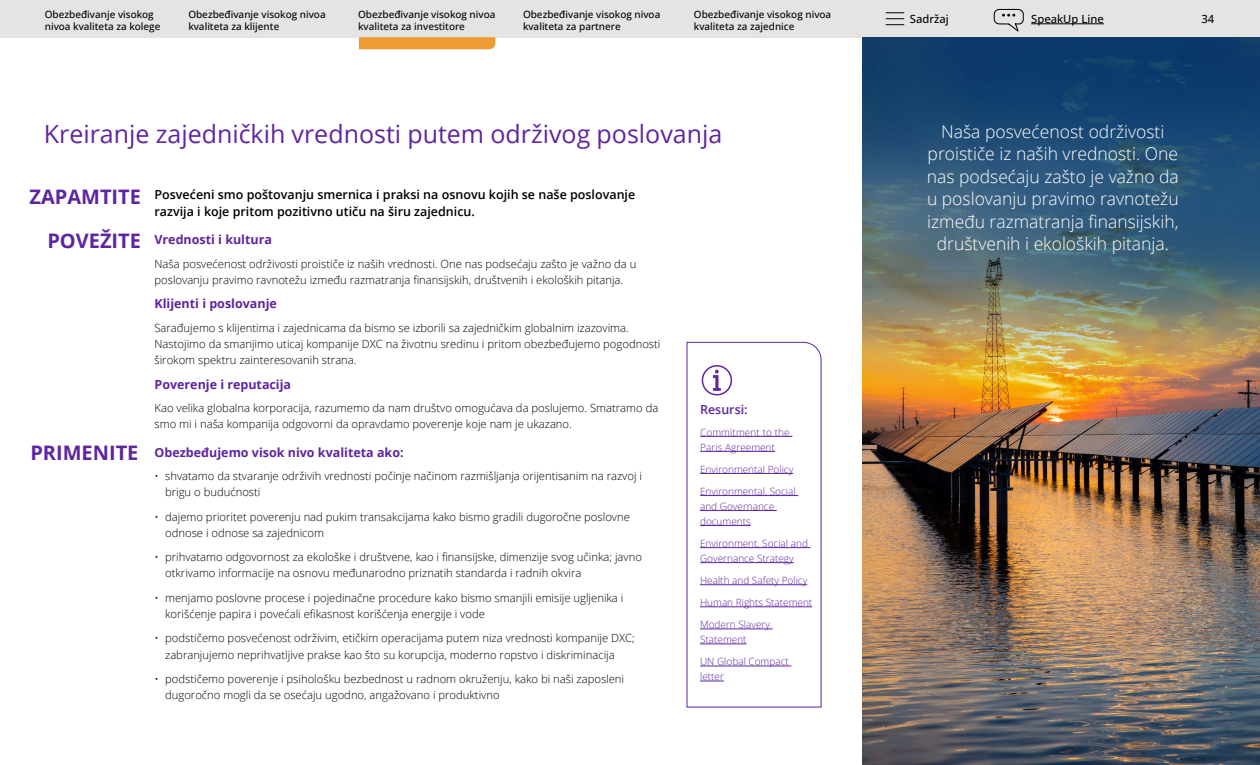
<style>
.page{position:relative;width:1260px;height:765px;background:#fff}
.page>*{position:absolute;margin:0;border:0;box-sizing:border-box;transform-origin:0 0}
.t1{font:25px "Open Sans";color:#5f249f}
.t2{font:700 20px/43.4px "Open Sans";color:#5f249f;text-align:right}
.t3{font:300 17.5px/22.5px "Open Sans";color:#fff;text-align:center}
.t4{font:600 12.5px/17.5px "Open Sans";color:#000}
.t5{font:700 12.5px "Open Sans";color:#5f249f}
.t6{font:600 12.5px "Open Sans";color:#5f249f}
.t7{font:300 11.25px/16.2px "Open Sans";color:#000}
.t8{font:500 11.25px "Open Sans";color:#000}
.t9{font:500 10px/12.5px "Open Sans";color:#000}
.t10{font:300 10px/15px "Open Sans";color:#5f249f}
</style>
<div class="page">
<div style="left:0;top:0;width:1260px;height:37px;background:#e4e4e2"></div>
<svg style="left:886px;top:12px;width:18px;height:13px"></svg>
<hr style="left:1031px;top:24px;width:73px;height:1px;background:#000">
<svg style="left:993px;top:8px;width:31px;height:24px"></svg>
<img style="left:863px;top:38px;width:397px;height:727px">
<svg style="left:686px;top:342px;width:136px;height:366px"></svg>
<hr style="left:700px;top:436px;width:93px;height:1px;background:#5f249f">
<hr style="left:700px;top:451px;width:75px;height:1px;background:#5f249f">
<hr style="left:700px;top:473px;width:93px;height:1px;background:#5f249f">
<hr style="left:700px;top:495px;width:98px;height:1px;background:#5f249f">
<hr style="left:700px;top:510px;width:77px;height:1px;background:#5f249f">
<hr style="left:700px;top:525px;width:51px;height:1px;background:#5f249f">
<hr style="left:700px;top:547px;width:111px;height:1px;background:#5f249f">
<hr style="left:700px;top:562px;width:94px;height:1px;background:#5f249f">
<hr style="left:700px;top:584px;width:107px;height:1px;background:#5f249f">
<hr style="left:700px;top:607px;width:112px;height:1px;background:#5f249f">
<hr style="left:700px;top:629px;width:73px;height:1px;background:#5f249f">
<hr style="left:700px;top:644px;width:47px;height:1px;background:#5f249f">
<hr style="left:700px;top:666px;width:91px;height:1px;background:#5f249f">
<svg style="left:700px;top:681px;width:24px;height:1px"></svg>
<div style="left:702px;top:365px;width:30px;height:30px;border:2px solid #5f249f;border-radius:50%"></div>
<svg style="left:713px;top:370px;width:8px;height:21px"></svg>
<svg style="left:359px;top:37px;width:136px;height:12px;background:#ec9c36"></svg>
<p class="t9" style="left:45px;top:7px;width:117px">Obezbeđivanje visokog nivoa kvaliteta za kolege</p>
<p class="t9" style="left:188px;top:7px;width:139px">Obezbeđivanje visokog nivoa kvaliteta za klijente</p>
<p class="t9" style="left:358px;top:7px;width:139px">Obezbeđivanje visokog nivoa kvaliteta za investitore</p>
<p class="t9" style="left:523px;top:7px;width:139px">Obezbeđivanje visokog nivoa kvaliteta za partnere</p>
<p class="t9" style="left:694px;top:7px;width:139px">Obezbeđivanje visokog nivoa kvaliteta za zajednice</p>
<p class="t8" style="left:910px;top:11px;width:40px">Sadržaj</p>
<p class="t8" style="left:1031px;top:11px;width:74px">SpeakUp Line</p>
<p class="t8" style="left:1202px;top:11px;width:14px">34</p>
<h1 class="t1" style="left:44px;top:117px;width:680px">Kreiranje zajedničkih vrednosti putem održivog poslovanja</h1>
<h2 class="t2" style="left:29px;top:175px;width:113px">ZAPAMTITE<br>POVEŽITE</h2>
<h2 class="t2" style="left:30px;top:431px;width:110px">PRIMENITE</h2>
<p class="t4" style="left:155px;top:185px;width:482px">Posvećeni smo poštovanju smernica i praksi na osnovu kojih se naše poslovanje razvija i koje pritom pozitivno utiču na širu zajednicu.</p>
<p class="t5" style="left:155px;top:231px;width:119px">Vrednosti i kultura</p>
<p class="t7" style="left:155px;top:255px;width:483px">Naša posvećenost održivosti proističe iz naših vrednosti. One nas podsećaju zašto je važno da u poslovanju pravimo ravnotežu između razmatranja finansijskih, društvenih i ekoloških pitanja.</p>
<p class="t5" style="left:155px;top:295px;width:124px">Klijenti i poslovanje</p>
<p class="t7" style="left:155px;top:319px;width:507px">Sarađujemo s klijentima i zajednicama da bismo se izborili sa zajedničkim globalnim izazovima.<br>Nastojimo da smanjimo uticaj kompanije DXC na životnu sredinu i pritom obezbeđujemo pogodnosti širokom spektru zainteresovanih strana.</p>
<p class="t5" style="left:155px;top:375px;width:138px">Poverenje i reputacija</p>
<p class="t7" style="left:155px;top:400px;width:505px">Kao velika globalna korporacija, razumemo da nam društvo omogućava da poslujemo. Smatramo da smo mi i naša kompanija odgovorni da opravdamo poverenje koje nam je ukazano.</p>
<p class="t5" style="left:155px;top:443px;width:251px">Obezbeđujemo visok nivo kvaliteta ako:</p>
<p class="t7" style="left:165px;top:467px;width:478px;text-indent:-11px">• shvatamo da stvaranje održivih vrednosti počinje načinom razmišljanja orijentisanim na razvoj i brigu o budućnosti</p>
<p class="t7" style="left:165px;top:508px;width:466px;text-indent:-11px">• dajemo prioritet poverenju nad pukim transakcijama kako bismo gradili dugoročne poslovne odnose i odnose sa zajednicom</p>
<p class="t7" style="left:165px;top:549px;width:478px;text-indent:-11px">• prihvatamo odgovornost za ekološke i društvene, kao i finansijske, dimenzije svog učinka; javno otkrivamo informacije na osnovu međunarodno priznatih standarda i radnih okvira</p>
<p class="t7" style="left:165px;top:589px;width:460px;text-indent:-11px">• menjamo poslovne procese i pojedinačne procedure kako bismo smanjili emisije ugljenika i korišćenje papira i povećali efikasnost korišćenja energije i vode</p>
<p class="t7" style="left:165px;top:630px;width:471px;text-indent:-11px">• podstičemo posvećenost održivim, etičkim operacijama putem niza vrednosti kompanije DXC; zabranjujemo neprihvatljive prakse kao što su korupcija, moderno ropstvo i diskriminacija</p>
<p class="t7" style="left:165px;top:670px;width:460px;text-indent:-11px">• podstičemo poverenje i psihološku bezbednost u radnom okruženju, kako bi naši zaposleni dugoročno mogli da se osećaju ugodno, angažovano i produktivno</p>
<p class="t6" style="left:700px;top:400px;width:49px">Resursi:</p>
<p class="t10" style="left:700px;top:424px;width:91px">Commitment to the<br>Paris Agreement</p>
<p class="t10" style="left:700px;top:461px;width:95px">Environmental Policy</p>
<p class="t10" style="left:700px;top:483px;width:97px">Environmental, Social and Governance documents</p>
<p class="t10" style="left:700px;top:536px;width:109px">Environment, Social and<br>Governance Strategy</p>
<p class="t10" style="left:700px;top:573px;width:109px">Health and Safety Policy</p>
<p class="t10" style="left:700px;top:595px;width:114px">Human Rights Statement</p>
<p class="t10" style="left:700px;top:617px;width:71px">Modern Slavery<br>Statement</p>
<p class="t10" style="left:700px;top:654px;width:90px">UN Global Compact letter</p>
<h3 class="t3" style="left:927px;top:120px;width:254px">Naša posvećenost održivosti proističe iz naših vrednosti. One nas podsećaju zašto je važno da u poslovanju pravimo ravnotežu između razmatranja finansijskih, društvenih i ekoloških pitanja.</h3>
</div>
